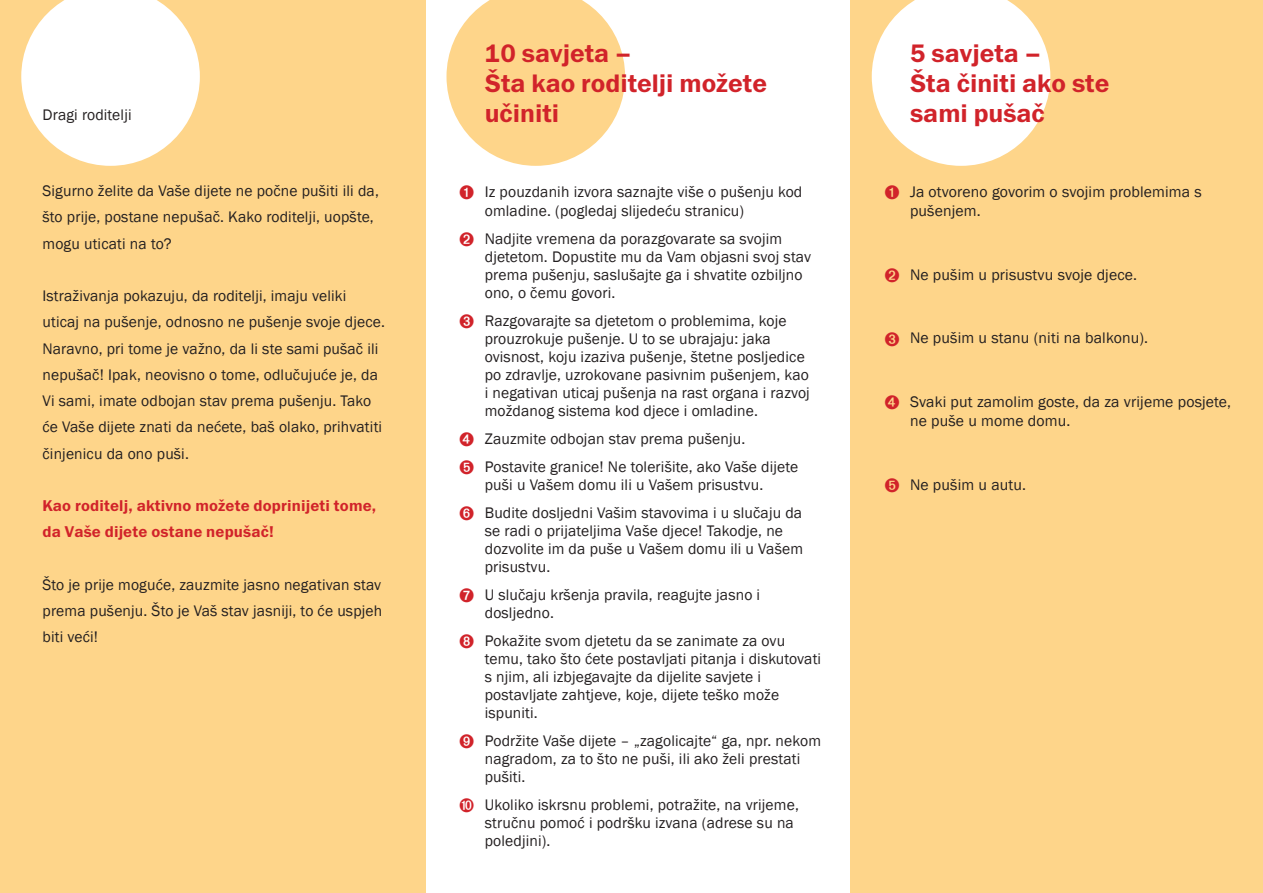
<style>
.page{position:relative;width:1263px;height:893px;background:#fff}
.page>*{position:absolute;margin:0;border:0;box-sizing:border-box;transform-origin:0 0}
.t1{font:25.5px/30px "Franklin Gothic Demi E";color:#d1232a}
.t2{font:15.75px/18px "Franklin Gothic";letter-spacing:.01em;color:#231f20}
.t3{font:15.75px/26.2px "Franklin Gothic Demi E";letter-spacing:.01em;color:#d1232a}
.s1{color:#d1232a}
</style>
<div class="page">
<div style="left:850px;top:0;width:413px;height:893px;background:#fed58a"></div>
<svg style="left:446px;top:0;width:179px;height:166px"></svg>
<svg style="left:872px;top:0;width:178px;height:166px"></svg>
<div style="left:0;top:0;width:425px;height:893px;background:#fed58a"></div>
<svg style="left:21px;top:0;width:179px;height:166px"></svg>
<p class="t2" style="left:43px;top:106px;width:91px">Dragi roditelji</p>
<p class="t2" style="left:43px;top:178px;width:338px;line-height:26.2px">Sigurno želite da Vaše dijete ne počne pušiti ili da, što prije, postane nepušač. Kako roditelji, uopšte, mogu uticati na to?</p>
<p class="t2" style="left:43px;top:283px;width:344px;line-height:26.2px">Istraživanja pokazuju, da roditelji, imaju veliki uticaj na pušenje, odnosno ne pušenje svoje djece.<br>Naravno, pri tome je važno, da li ste sami pušač ili nepušač! Ipak, neovisno o tome, odlučujuće je, da Vi sami, imate odbojan stav prema pušenju. Tako će Vaše dijete znati da nećete, baš olako, prihvatiti činjenicu da ono puši.</p>
<p class="t3" style="left:43px;top:493px;width:335px">Kao roditelj, aktivno možete doprinijeti tome, da Vaše dijete ostane nepušač!</p>
<p class="t2" style="left:43px;top:572px;width:341px;line-height:26.2px;text-align:justify">Što je prije moguće, zauzmite jasno negativan stav prema pušenju. Što je Vaš stav jasniji, to će uspjeh biti veći!</p>
<h1 class="t1" style="left:485px;top:39px;width:284px">10 savjeta –<br>Šta kao roditelji možete učiniti</h1>
<p class="t2" style="left:485px;top:183px;width:319px;line-height:18.8px;text-indent:-26px"><span class="s1">➊</span> Iz pouzdanih izvora saznajte više o pušenju kod omladine. (pogledaj slijedeću stranicu)</p>
<p class="t2" style="left:485px;top:230px;width:328px;text-indent:-26px"><span class="s1">➋</span> Nadjite vremena da porazgovarate sa svojim djetetom. Dopustite mu da Vam objasni svoj stav prema pušenju, saslušajte ga i shvatite ozbiljno ono, o čemu govori.</p>
<p class="t2" style="left:485px;top:312px;width:327px;text-indent:-26px"><span class="s1">➌</span> Razgovarajte sa djetetom o problemima, koje prouzrokuje pušenje. U to se ubrajaju: jaka ovisnost, koju izaziva pušenje, štetne posljedice po zdravlje, uzrokovane pasivnim pušenjem, kao i negativan uticaj pušenja na rast organa i razvoj moždanog sistema kod djece i omladine.</p>
<p class="t2" style="left:459px;top:425px;width:341px;line-height:28px"><span class="s1">➍</span> Zauzmite odbojan stav prema pušenju.<br><span class="s1">➎</span> Postavite granice! Ne tolerišite, ako Vaše dijete</p>
<p class="t2" style="left:459px;top:471px;width:344px;line-height:28px;text-indent:26px">puši u Vašem domu ili u Vašem prisustvu.<br><span class="s1">➏</span> Budite dosljedni Vašim stavovima i u slučaju da</p>
<p class="t2" style="left:485px;top:522px;width:320px">se radi o prijateljima Vaše djece! Takodje, ne dozvolite im da puše u Vašem domu ili u Vašem prisustvu.</p>
<p class="t2" style="left:485px;top:586px;width:277px;text-indent:-26px"><span class="s1">➐</span> U slučaju kršenja pravila, reagujte jasno i dosljedno.</p>
<p class="t2" style="left:485px;top:632px;width:338px;text-indent:-26px"><span class="s1">➑</span> Pokažite svom djetetu da se zanimate za ovu temu, tako što ćete postavljati pitanja i diskutovati s njim, ali izbjegavajte da dijelite savjete i postavljate zahtjeve, koje, dijete teško može ispuniti.</p>
<p class="t2" style="left:485px;top:732px;width:338px;text-indent:-26px"><span class="s1">➒</span> Podržite Vaše dijete – „zagolicajte“ ga, npr. nekom nagradom, za to što ne puši, ili ako želi prestati pušiti.</p>
<p class="t2" style="left:485px;top:796px;width:316px;text-indent:-26px"><span class="s1">➓</span> Ukoliko iskrsnu problemi, potražite, na vrijeme, stručnu pomoć i podršku izvana (adrese su na poledjini).</p>
<h1 class="t1" style="left:910px;top:39px;width:201px">5 savjeta –<br>Šta činiti ako ste sami pušač</h1>
<p class="t2" style="left:910px;top:183px;width:293px;line-height:18.8px;text-indent:-26px"><span class="s1">➊</span> Ja otvoreno govorim o svojim problemima s pušenjem.</p>
<p class="t2" style="left:884px;top:266px;width:254px"><span class="s1">➋</span> Ne pušim u prisustvu svoje djece.</p>
<p class="t2" style="left:884px;top:329px;width:265px"><span class="s1">➌</span> Ne pušim u stanu (niti na balkonu).</p>
<p class="t2" style="left:910px;top:393px;width:323px;line-height:18.8px;text-indent:-26px"><span class="s1">➍</span> Svaki put zamolim goste, da za vrijeme posjete, ne puše u mome domu.</p>
<p class="t2" style="left:884px;top:476px;width:143px"><span class="s1">➎</span> Ne pušim u autu.</p>
</div>
